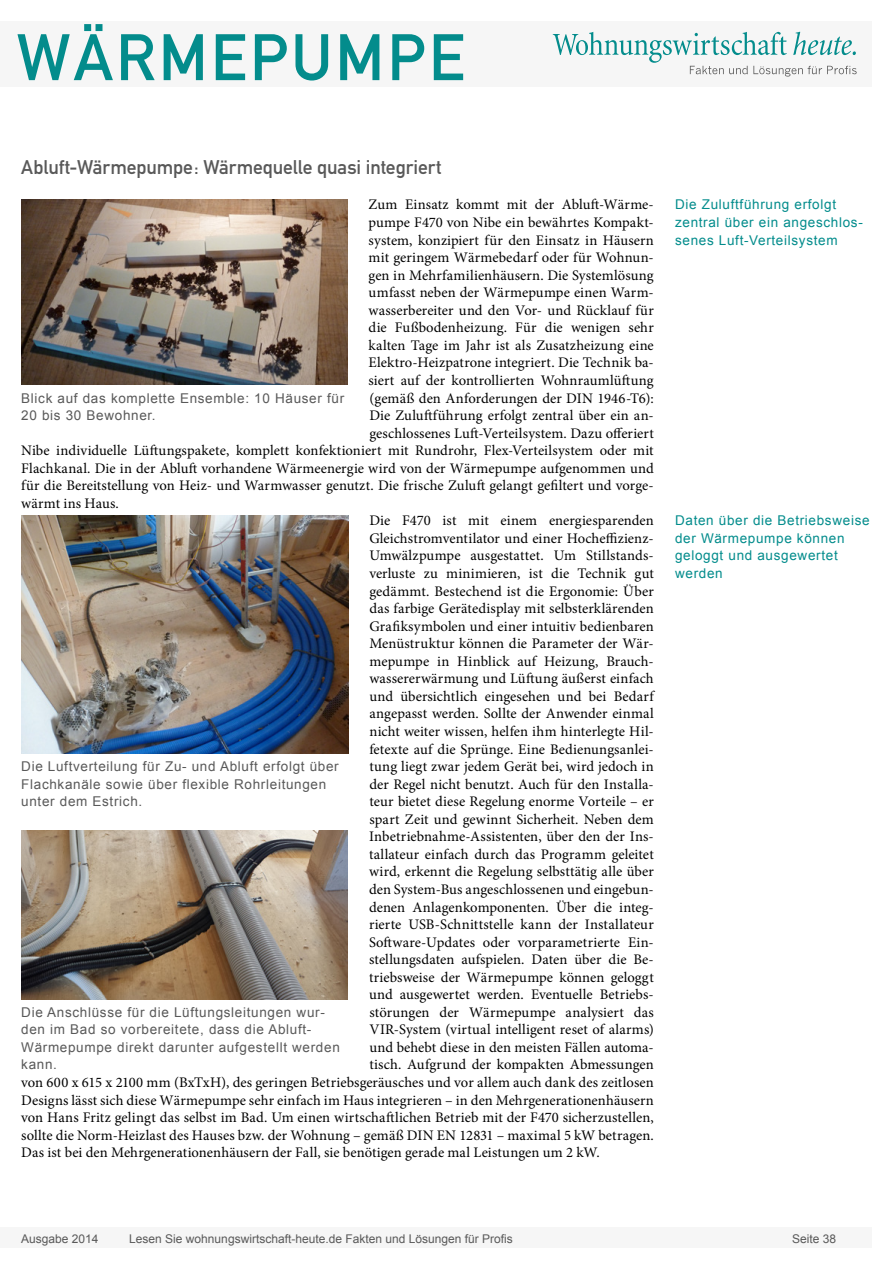
<style>
.page{position:relative;width:893px;height:1263px;background:#fff}
.page>*{position:absolute;margin:0;border:0;box-sizing:border-box;transform-origin:0 0}
.t1{font:64.5px "DIN Mittelschrift";letter-spacing:.05em;color:#038c8c}
.Überschrift_Grau{font:19.5px "DIN Mittelschrift";letter-spacing:-.005em;color:#595959}
.Fließtext_erste_Zeil{font:14.7px "Minion Pro";letter-spacing:.005em;color:#000}
.Bildunterschrift{font:13.5px/17.5px "Arial";letter-spacing:.05em;color:#595959}
.Info{font:13.5px/17.5px "Arial";letter-spacing:.05em;color:#038c8c}
.t2{font:12px "Arial";color:#595959}
</style>
<div class="page">
<div style="left:0;top:1227px;width:872px;height:20px;background:#f6f6f6"></div>
<div style="left:0;top:21px;width:872px;height:66px;background:#f6f6f6"></div>
<svg style="left:553px;top:32px;width:304px;height:45px"></svg>
<img style="left:21px;top:200px;width:326px;height:185px">
<img style="left:21px;top:830px;width:327px;height:169px">
<img style="left:21px;top:515px;width:327px;height:238px">
<h1 class="t1" style="left:17px;top:20px;width:450px">WÄRMEPUMPE</h1>
<p class="Überschrift_Grau" style="left:21px;top:156px;width:422px">Abluft-Wärmepumpe: Wärmequelle quasi integriert</p>
<p class="Fließtext_erste_Zeil" style="left:369px;top:195px;width:287px">Zum Einsatz kommt mit der Abluft-Wärme-</p>
<p class="Fließtext_erste_Zeil" style="left:369px;top:212px;width:287px">pumpe F470 von Nibe ein bewährtes Kompakt-</p>
<p class="Fließtext_erste_Zeil" style="left:369px;top:230px;width:287px">system, konzipiert für den Einsatz in Häusern</p>
<p class="Fließtext_erste_Zeil" style="left:369px;top:248px;width:287px">mit geringem Wärmebedarf oder für Wohnun-</p>
<p class="Fließtext_erste_Zeil" style="left:369px;top:265px;width:287px">gen in Mehrfamilienhäusern. Die Systemlösung</p>
<p class="Fließtext_erste_Zeil" style="left:369px;top:283px;width:287px">umfasst neben der Wärmepumpe einen Warm-</p>
<p class="Fließtext_erste_Zeil" style="left:369px;top:300px;width:287px">wasserbereiter und den Vor- und Rücklauf für</p>
<p class="Fließtext_erste_Zeil" style="left:369px;top:318px;width:287px">die Fußbodenheizung. Für die wenigen sehr</p>
<p class="Fließtext_erste_Zeil" style="left:369px;top:335px;width:287px">kalten Tage im Jahr ist als Zusatzheizung eine</p>
<p class="Fließtext_erste_Zeil" style="left:369px;top:353px;width:287px">Elektro-Heizpatrone integriert. Die Technik ba-</p>
<p class="Fließtext_erste_Zeil" style="left:369px;top:370px;width:287px">siert auf der kontrollierten Wohnraumlüftung</p>
<p class="Fließtext_erste_Zeil" style="left:369px;top:388px;width:286px">(gemäß den Anforderungen der DIN 1946-T6):</p>
<p class="Fließtext_erste_Zeil" style="left:369px;top:405px;width:286px">Die Zuluftführung erfolgt zentral über ein an-</p>
<p class="Fließtext_erste_Zeil" style="left:369px;top:423px;width:286px">geschlossenes Luft-Verteilsystem. Dazu offeriert</p>
<p class="Fließtext_erste_Zeil" style="left:21px;top:441px;width:634px">Nibe individuelle Lüftungspakete, komplett konfektioniert mit Rundrohr, Flex-Verteilsystem oder mit</p>
<p class="Fließtext_erste_Zeil" style="left:21px;top:458px;width:634px">Flachkanal. Die in der Abluft vorhandene Wärmeenergie wird von der Wärmepumpe aufgenommen und</p>
<p class="Fließtext_erste_Zeil" style="left:21px;top:476px;width:634px">für die Bereitstellung von Heiz- und Warmwasser genutzt. Die frische Zuluft gelangt gefiltert und vorge-</p>
<p class="Fließtext_erste_Zeil" style="left:21px;top:493px;width:99px">wärmt ins Haus.</p>
<p class="Fließtext_erste_Zeil" style="left:369px;top:511px;width:286px">Die F470 ist mit einem energiesparenden</p>
<p class="Fließtext_erste_Zeil" style="left:369px;top:528px;width:286px">Gleichstromventilator und einer Hocheffizienz-</p>
<p class="Fließtext_erste_Zeil" style="left:369px;top:546px;width:286px">Umwälzpumpe ausgestattet. Um Stillstands-</p>
<p class="Fließtext_erste_Zeil" style="left:369px;top:563px;width:286px">verluste zu minimieren, ist die Technik gut</p>
<p class="Fließtext_erste_Zeil" style="left:369px;top:581px;width:286px">gedämmt. Bestechend ist die Ergonomie: Über</p>
<p class="Fließtext_erste_Zeil" style="left:369px;top:599px;width:286px">das farbige Gerätedisplay mit selbsterklärenden</p>
<p class="Fließtext_erste_Zeil" style="left:369px;top:616px;width:286px">Grafiksymbolen und einer intuitiv bedienbaren</p>
<p class="Fließtext_erste_Zeil" style="left:369px;top:634px;width:286px">Menüstruktur können die Parameter der Wär-</p>
<p class="Fließtext_erste_Zeil" style="left:369px;top:651px;width:286px">mepumpe in Hinblick auf Heizung, Brauch-</p>
<p class="Fließtext_erste_Zeil" style="left:369px;top:669px;width:286px">wassererwärmung und Lüftung äußerst einfach</p>
<p class="Fließtext_erste_Zeil" style="left:369px;top:686px;width:286px">und übersichtlich eingesehen und bei Bedarf</p>
<p class="Fließtext_erste_Zeil" style="left:369px;top:704px;width:286px">angepasst werden. Sollte der Anwender einmal</p>
<p class="Fließtext_erste_Zeil" style="left:369px;top:721px;width:286px">nicht weiter wissen, helfen ihm hinterlegte Hil-</p>
<p class="Fließtext_erste_Zeil" style="left:369px;top:739px;width:286px">fetexte auf die Sprünge. Eine Bedienungsanlei-</p>
<p class="Fließtext_erste_Zeil" style="left:369px;top:756px;width:286px">tung liegt zwar jedem Gerät bei, wird jedoch in</p>
<p class="Fließtext_erste_Zeil" style="left:369px;top:774px;width:286px">der Regel nicht benutzt. Auch für den Installa-</p>
<p class="Fließtext_erste_Zeil" style="left:369px;top:792px;width:286px">teur bietet diese Regelung enorme Vorteile – er</p>
<p class="Fließtext_erste_Zeil" style="left:369px;top:809px;width:286px">spart Zeit und gewinnt Sicherheit. Neben dem</p>
<p class="Fließtext_erste_Zeil" style="left:369px;top:827px;width:286px">Inbetriebnahme-Assistenten, über den der Ins-</p>
<p class="Fließtext_erste_Zeil" style="left:369px;top:844px;width:286px">tallateur einfach durch das Programm geleitet</p>
<p class="Fließtext_erste_Zeil" style="left:369px;top:862px;width:286px">wird, erkennt die Regelung selbsttätig alle über</p>
<p class="Fließtext_erste_Zeil" style="left:369px;top:879px;width:286px">den System-Bus angeschlossenen und eingebun-</p>
<p class="Fließtext_erste_Zeil" style="left:369px;top:897px;width:286px">denen Anlagenkomponenten. Über die integ-</p>
<p class="Fließtext_erste_Zeil" style="left:369px;top:914px;width:286px">rierte USB-Schnittstelle kann der Installateur</p>
<p class="Fließtext_erste_Zeil" style="left:369px;top:932px;width:286px">Software-Updates oder vorparametrierte Ein-</p>
<p class="Fließtext_erste_Zeil" style="left:369px;top:950px;width:286px">stellungsdaten aufspielen. Daten über die Be-</p>
<p class="Fließtext_erste_Zeil" style="left:369px;top:967px;width:286px">triebsweise der Wärmepumpe können geloggt</p>
<p class="Fließtext_erste_Zeil" style="left:369px;top:985px;width:286px">und ausgewertet werden. Eventuelle Betriebs-</p>
<p class="Fließtext_erste_Zeil" style="left:369px;top:1002px;width:286px">störungen der Wärmepumpe analysiert das</p>
<p class="Fließtext_erste_Zeil" style="left:369px;top:1020px;width:286px">VIR-System (virtual intelligent reset of alarms)</p>
<p class="Fließtext_erste_Zeil" style="left:369px;top:1037px;width:286px">und behebt diese in den meisten Fällen automa-</p>
<p class="Fließtext_erste_Zeil" style="left:369px;top:1055px;width:286px">tisch. Aufgrund der kompakten Abmessungen</p>
<p class="Fließtext_erste_Zeil" style="left:21px;top:1072px;width:634px">von 600 x 615 x 2100 mm (BxTxH), des geringen Betriebsgeräusches und vor allem auch dank des zeitlosen</p>
<p class="Fließtext_erste_Zeil" style="left:21px;top:1090px;width:634px">Designs lässt sich diese Wärmepumpe sehr einfach im Haus integrieren – in den Mehrgenerationenhäusern</p>
<p class="Fließtext_erste_Zeil" style="left:21px;top:1107px;width:634px">von Hans Fritz gelingt das selbst im Bad. Um einen wirtschaftlichen Betrieb mit der F470 sicherzustellen,</p>
<p class="Fließtext_erste_Zeil" style="left:21px;top:1125px;width:634px">sollte die Norm-Heizlast des Hauses bzw. der Wohnung – gemäß DIN EN 12831 – maximal 5 kW betragen.</p>
<p class="Fließtext_erste_Zeil" style="left:21px;top:1143px;width:580px">Das ist bei den Mehrgenerationenhäusern der Fall, sie benötigen gerade mal Leistungen um 2 kW.</p>
<p class="Bildunterschrift" style="left:21px;top:389px;width:324px">Blick auf das komplette Ensemble: 10 Häuser für<br>20 bis 30 Bewohner.</p>
<p class="Bildunterschrift" style="left:21px;top:758px;width:319px">Die Luftverteilung für Zu- und Abluft erfolgt über<br>Flachkanäle sowie über flexible Rohrleitungen unter dem Estrich.</p>
<p class="Bildunterschrift" style="left:21px;top:1003px;width:320px">Die Anschlüsse für die Lüftungsleitungen wur&shy;den im Bad so vorbereitete, dass die Abluft-Wärmepumpe direkt darunter aufgestellt werden kann.</p>
<p class="Info" style="left:675px;top:196px;width:189px">Die Zuluftführung erfolgt zentral über ein angeschlos&shy;senes Luft-Verteilsystem</p>
<p class="Info" style="left:675px;top:512px;width:196px">Daten über die Betriebsweise der Wärmepumpe können geloggt und ausgewertet werden</p>
<p class="t2" style="left:21px;top:1230px;width:79px">Ausgabe 2014</p>
<p class="t2" style="left:129px;top:1230px;width:385px">Lesen Sie wohnungswirtschaft-heute.de Fakten und Lösungen für Profis</p>
<p class="t2" style="left:792px;top:1231px;width:46px">Seite 38</p>
</div>
